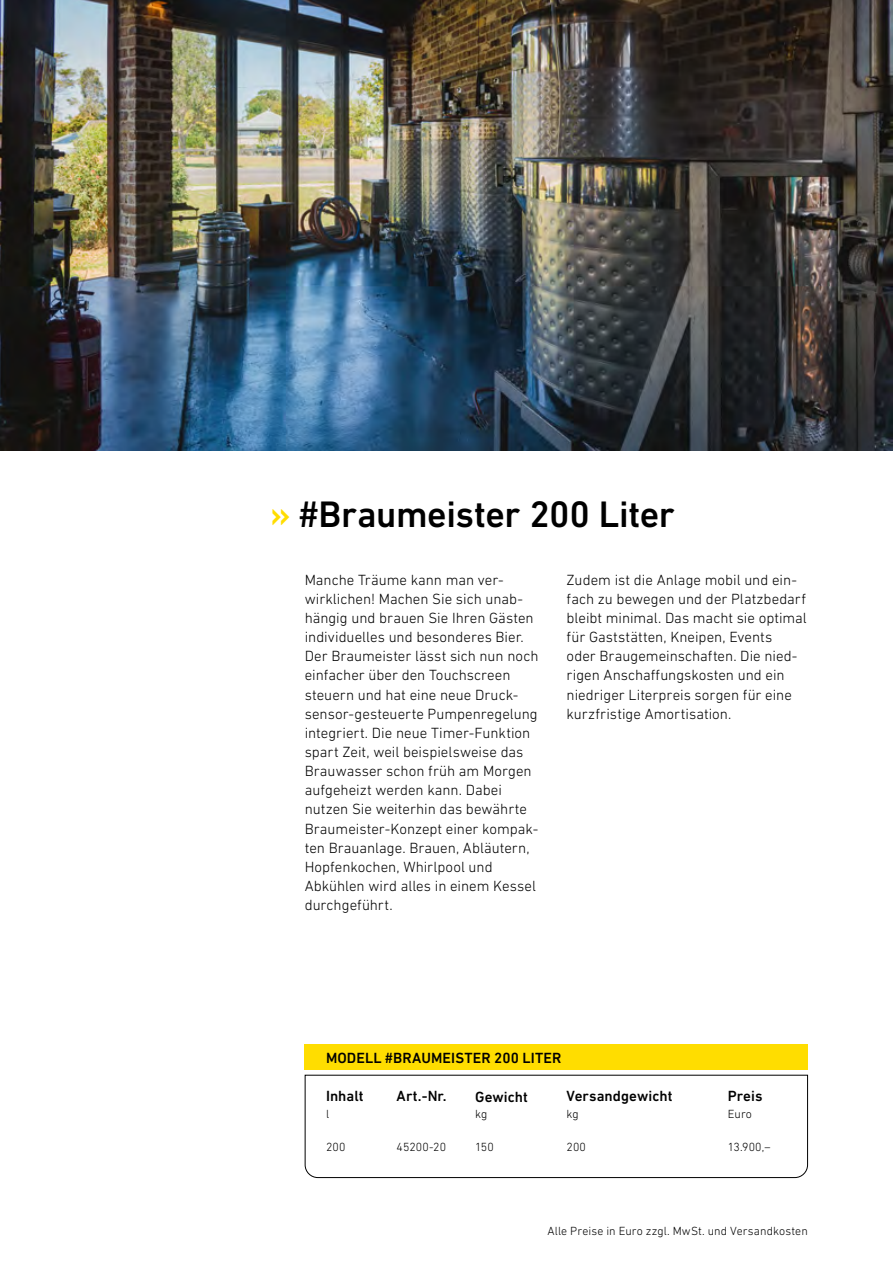
<style>
.page{position:relative;width:893px;height:1263px;background:#fff}
.page>*{position:absolute;margin:0;border:0;box-sizing:border-box;transform-origin:0 0}
.t1{font:500 37.5px "DIN Next LT Pro";letter-spacing:-.01em;color:#000}
.t2{font:300 15px/19.2px "DIN Next LT Pro";color:#000}
.t3{font:500 15px "DIN Next LT Pro";letter-spacing:.005em;color:#000}
.t4{font:300 12px "DIN Next LT Pro";letter-spacing:.01em;color:#000}
.s1{color:#fd0}
</style>
<div class="page">
<svg style="left:304px;top:1074px;width:504px;height:104px"></svg>
<div style="left:305px;top:1044px;width:503px;height:25px;background:#fd0"></div>
<img style="left:0;top:0;width:893px;height:451px">
<h1 class="t1" style="left:270px;top:493px;width:406px"><span class="s1">»</span> #Braumeister 200 Liter</h1>
<p class="t2" style="left:305px;top:570px;width:235px">Manche Träume kann man ver&shy;wirklichen! Machen Sie sich unab&shy;hängig und brauen Sie Ihren Gästen individuelles und besonderes Bier.<br>Der Braumeister lässt sich nun noch einfacher über den Touchscreen steuern und hat eine neue Druck&shy;sensor-gesteuerte Pumpenregelung integriert. Die neue Timer-Funktion spart Zeit, weil beispielsweise das<br>Brauwasser schon früh am Morgen aufgeheizt werden kann. Dabei nutzen Sie weiterhin das bewährte<br>Braumeister-Konzept einer kompak&shy;ten Brauanlage. Brauen, Abläutern,<br>Hopfenkochen, Whirlpool und<br>Abkühlen wird alles in einem Kessel durchgeführt.</p>
<p class="t2" style="left:567px;top:570px;width:242px">Zudem ist die Anlage mobil und ein&shy;fach zu bewegen und der Platzbedarf bleibt minimal. Das macht sie optimal für Gaststätten, Kneipen, Events<br>oder Braugemeinschaften. Die nied&shy;rigen Anschaffungskosten und ein niedriger Literpreis sorgen für eine kurzfristige Amortisation.</p>
<p class="t3" style="left:326px;top:1049px;width:237px">MODELL #BRAUMEISTER 200 LITER</p>
<p class="t3" style="left:326px;top:1087px;width:39px">Inhalt</p>
<p class="t4" style="left:326px;top:1107px;width:5px">l</p>
<p class="t4" style="left:326px;top:1140px;width:21px">200</p>
<p class="t3" style="left:396px;top:1087px;width:52px">Art.-Nr.</p>
<p class="t4" style="left:396px;top:1140px;width:51px">45200-20</p>
<p class="t3" style="left:475px;top:1088px;width:54px">Gewicht</p>
<p class="t4" style="left:475px;top:1107px;width:14px">kg</p>
<p class="t4" style="left:475px;top:1140px;width:20px">150</p>
<p class="t3" style="left:567px;top:1087px;width:107px">Versandgewicht</p>
<p class="t4" style="left:567px;top:1107px;width:14px">kg</p>
<p class="t4" style="left:567px;top:1140px;width:21px">200</p>
<p class="t3" style="left:728px;top:1087px;width:36px">Preis</p>
<p class="t4" style="left:728px;top:1107px;width:26px">Euro</p>
<p class="t4" style="left:728px;top:1140px;width:44px">13.900,–</p>
<p class="t4" style="left:547px;top:1224px;width:262px">Alle Preise in Euro zzgl. MwSt. und Versandkosten</p>
</div>
